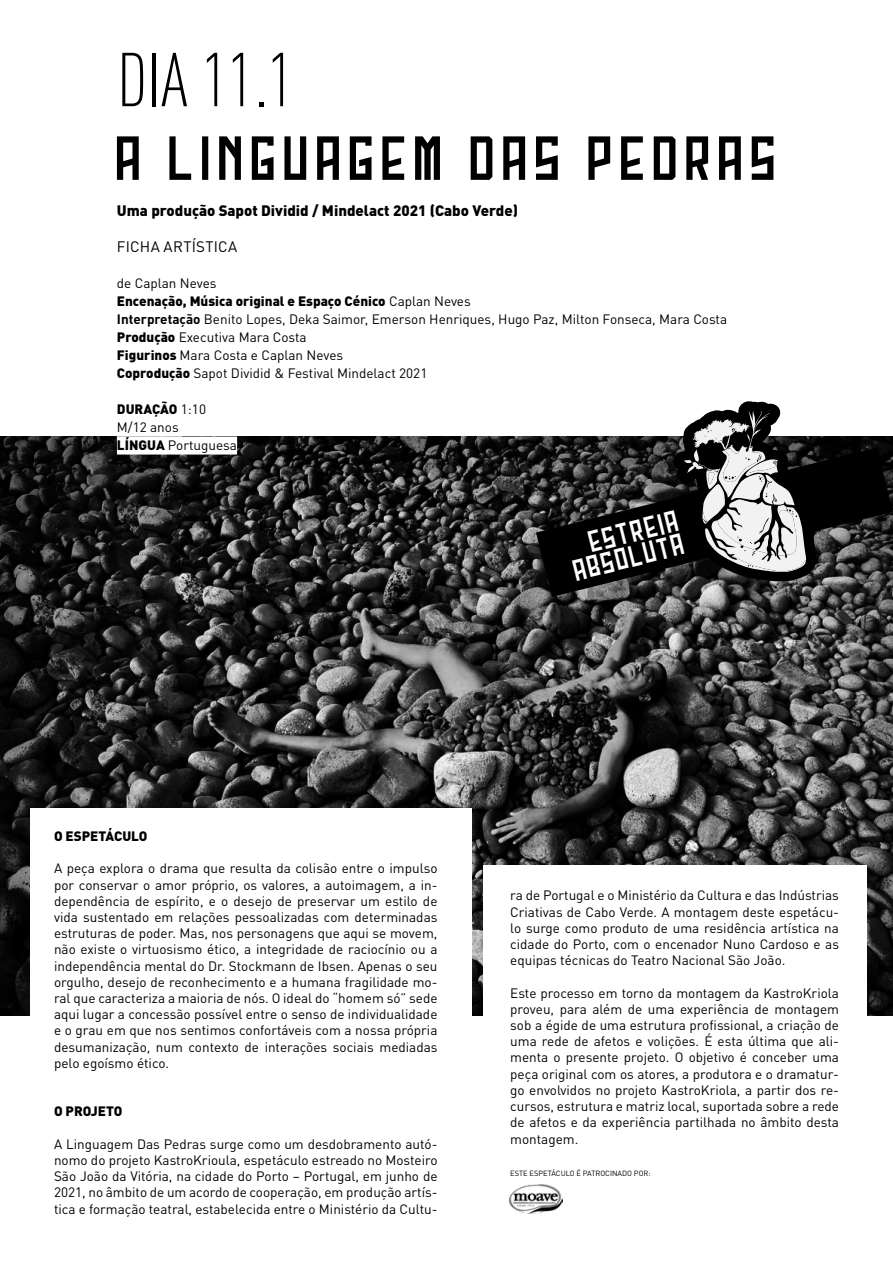
<style>
.page{position:relative;width:893px;height:1263px;background:#fff}
.page>*{position:absolute;margin:0;border:0;box-sizing:border-box;transform-origin:0 0}
.t1{font:300 condensed 75px "DIN Pro";color:#000}
.t2{font:60px "Dagestan";letter-spacing:.13em;color:#000}
.t3{font:28.5px/24px "Dagestan";color:#fff;text-align:right}
.t4{font:900 15px "DIN Pro";color:#000}
.t5{font:15px "DIN Pro";letter-spacing:.02em;color:#000}
.t6{font:13.5px/16.2px "DIN Pro";color:#000;text-align:justify}
.t7{font:900 13.5px "DIN Pro";color:#000}
.t8{font:7.5px "DIN Pro";color:#000}
.s1{color:#fff}
.s2{font-weight:900}
.s3{font-weight:700}
</style>
<div class="page">
<img style="left:0;top:437px;width:893px;height:578px">
<div style="left:30px;top:809px;width:441px;height:454px;background:#fff"></div>
<div style="left:483px;top:866px;width:383px;height:397px;background:#fff"></div>
<div style="left:117px;top:437px;width:120px;height:18px;background:#fff"></div>
<img style="left:509px;top:1184px;width:54px;height:29px">
<svg style="left:536px;top:447px;width:357px;height:150px;background:#242424"></svg>
<svg style="left:672px;top:401px;width:144px;height:181px"></svg>
<h1 class="t1" style="left:117px;top:27px;width:205px">DIA 11.1<span class="s1">1</span></h1>
<h2 class="t2" style="left:117px;top:135px;width:661px">A LINGUAGEM DAS PEDRAS</h2>
<p class="t4" style="left:117px;top:198px;width:403px">Uma produção Sapot Dividid / Mindelact 2021 (Cabo Verde)</p>
<p class="t5" style="left:117px;top:235px;width:122px">FICHA ARTÍSTICA</p>
<p class="t6" style="left:117px;top:273px;width:612px;line-height:18px;text-align:left">de Caplan Neves<br><span class="s2">Encenação, Música original e Espaço Cénico</span> Caplan Neves<br><span class="s3">Interpretação</span> Benito Lopes, Deka Saimor, Emerson Henriques, Hugo Paz, Milton Fonseca, Mara Costa <span class="s2">Produção</span> Executiva Mara Costa<br><span class="s2">Figurinos</span> Mara Costa e Caplan Neves<br><span class="s2">Coprodução</span> Sapot Dividid &amp; Festival Mindelact 2021</p>
<p class="t6" style="left:117px;top:399px;width:122px;line-height:18px;text-align:left"><span class="s2">DURAÇÃO</span> 1:10<br>M/12 anos<br><span class="s2">LÍNGUA</span> Portuguesa</p>
<h3 class="t3" style="left:567px;top:539px;width:114px;rotate:-14deg">ESTREIA<br>ABSOLUTA</h3>
<p class="t7" style="left:54px;top:824px;width:95px">O ESPETÁCULO</p>
<p class="t6" style="left:54px;top:859px;width:385px">A peça explora o drama que resulta da colisão entre o impulso por conservar o amor próprio, os valores, a autoimagem, a in&shy;dependência de espírito, e o desejo de preservar um estilo de vida sustentado em relações pessoalizadas com determinadas estruturas de poder. Mas, nos personagens que aqui se movem, não existe o virtuosismo ético, a integridade de raciocínio ou a independência mental do Dr. Stockmann de Ibsen. Apenas o seu orgulho, desejo de reconhecimento e a humana fragilidade mo&shy;ral que caracteriza a maioria de nós. O ideal do “homem só” sede aqui lugar a concessão possível entre o senso de individualidade e o grau em que nos sentimos confortáveis com a nossa própria desumanização, num contexto de interações sociais mediadas pelo egoísmo ético.</p>
<p class="t7" style="left:54px;top:1100px;width:70px">O PROJETO</p>
<p class="t6" style="left:54px;top:1134px;width:385px">A Linguagem Das Pedras surge como um desdobramento autó&shy;nomo do projeto KastroKrioula, espetáculo estreado no Mosteiro São João da Vitória, na cidade do Porto – Portugal, em junho de 2021, no âmbito de um acordo de cooperação, em produção artís&shy;tica e formação teatral, estabelecida entre o Ministério da Cultu-</p>
<p class="t6" style="left:510px;top:886px;width:330px">ra de Portugal e o Ministério da Cultura e das Indústrias Criativas de Cabo Verde. A montagem deste espetácu&shy;lo surge como produto de uma residência artística na cidade do Porto, com o encenador Nuno Cardoso e as equipas técnicas do Teatro Nacional São João.</p>
<p class="t6" style="left:510px;top:983px;width:330px">Este processo em torno da montagem da KastroKriola proveu, para além de uma experiência de montagem sob a égide de uma estrutura profissional, a criação de uma rede de afetos e volições. É esta última que ali&shy;menta o presente projeto. O objetivo é conceber uma peça original com os atores, a produtora e o dramatur&shy;go envolvidos no projeto KastroKriola, a partir dos re&shy;cursos, estrutura e matriz local, suportada sobre a rede de afetos e da experiência partilhada no âmbito desta montagem.</p>
<p class="t8" style="left:510px;top:1167px;width:142px">ESTE ESPETÁCULO É PATROCINADO POR:</p>
</div>
